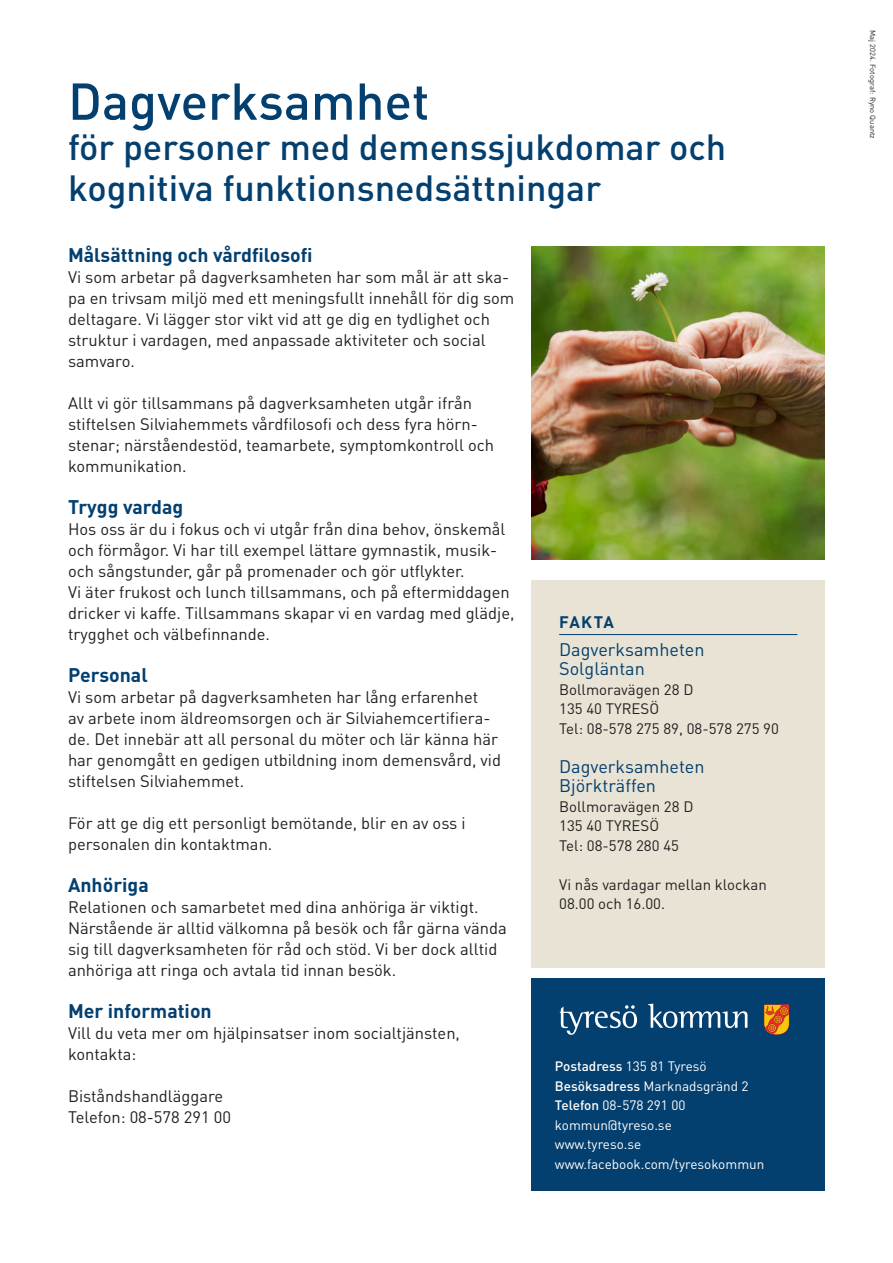
<style>
.page{position:relative;width:893px;height:1263px;background:#fff}
.page>*{position:absolute;margin:0;border:0;box-sizing:border-box;transform-origin:0 0}
.Rubrik_1_Blå{font:500 51px "DIN Pro";color:#033f6f}
.Rubrik_3_Blå{font:500 36px/40.5px "DIN Pro";color:#033f6f}
.Mellan_1{font:700 19.5px "DIN Pro";color:#033f6f}
.Mellanrubrik_i_tabell{font:18px/19.5px "DIN Pro";color:#033f6f}
.Bröd_DIN{font:16.5px/21px "DIN Pro";color:#231f20}
.Fakta{font:700 16.5px "DIN Pro";letter-spacing:.05em;color:#033f6f}
.Bröd_i_tabell{font:15px/19.5px "DIN Pro";color:#231f20}
.Adress{font:13.5px "DIN Pro";color:#fff}
.Utgivning{font:7.5px "DIN Pro";letter-spacing:.01em;color:#231f20}
.s1{font-weight:500}
</style>
<div class="page">
<img style="left:531px;top:247px;width:294px;height:313px">
<div style="left:531px;top:580px;width:294px;height:387px;background:#e8e3d4"></div>
<hr style="left:559px;top:634px;width:238px;height:1px;background:#033f6f">
<div style="left:531px;top:978px;width:294px;height:213px;background:#033f6f"></div>
<svg style="left:648px;top:1003px;width:99px;height:25px"></svg>
<svg style="left:560px;top:1005px;width:77px;height:30px"></svg>
<svg style="left:764px;top:1004px;width:25px;height:31px"></svg>
<p class="Rubrik_1_Blå" style="left:68px;top:67px;width:363px">Dagverksamhet</p>
<p class="Rubrik_3_Blå" style="left:68px;top:126px;width:660px">för personer med demenssjukdomar och kognitiva funktionsnedsättningar</p>
<p class="Mellan_1" style="left:68px;top:241px;width:246px">Målsättning och vårdfilosofi</p>
<p class="Bröd_DIN" style="left:68px;top:265px;width:448px">Vi som arbetar på dagverksamheten har som mål är att ska&shy;pa en trivsam miljö med ett meningsfullt innehåll för dig som deltagare. Vi lägger stor vikt vid att ge dig en tydlighet och struktur i vardagen, med anpassade aktiviteter och social samvaro.</p>
<p class="Bröd_DIN" style="left:68px;top:391px;width:428px">Allt vi gör tillsammans på dagverksamheten utgår ifrån stiftelsen Silviahemmets vårdfilosofi och dess fyra hörn&shy;stenar; närståendestöd, teamarbete, symptomkontroll och kommunikation.</p>
<p class="Mellan_1" style="left:68px;top:493px;width:117px">Trygg vardag</p>
<p class="Bröd_DIN" style="left:68px;top:517px;width:439px">Hos oss är du i fokus och vi utgår från dina behov, önskemål och förmågor. Vi har till exempel lättare gymnastik, musik&shy;och sångstunder, går på promenader och gör utflykter.</p>
<p class="Bröd_DIN" style="left:68px;top:580px;width:448px">Vi äter frukost och lunch tillsammans, och på eftermiddagen dricker vi kaffe. Tillsammans skapar vi en vardag med glädje, trygghet och välbefinnande.</p>
<p class="Mellan_1" style="left:68px;top:661px;width:81px">Personal</p>
<p class="Bröd_DIN" style="left:68px;top:685px;width:434px">Vi som arbetar på dagverksamheten har lång erfarenhet<br>av arbete inom äldreomsorgen och är Silviahemcertifiera&shy;de. Det innebär att all personal du möter och lär känna här har genomgått en gedigen utbildning inom demensvård, vid stiftelsen Silviahemmet.</p>
<p class="Bröd_DIN" style="left:68px;top:811px;width:399px">För att ge dig ett personligt bemötande, blir en av oss i personalen din kontaktman.</p>
<p class="Mellan_1" style="left:68px;top:871px;width:82px">Anhöriga</p>
<p class="Bröd_DIN" style="left:68px;top:895px;width:440px">Relationen och samarbetet med dina anhöriga är viktigt.<br>Närstående är alltid välkomna på besök och får gärna vända sig till dagverksamheten för råd och stöd. Vi ber dock alltid anhöriga att ringa och avtala tid innan besök.</p>
<p class="Mellan_1" style="left:68px;top:997px;width:145px">Mer information</p>
<p class="Bröd_DIN" style="left:68px;top:1021px;width:393px">Vill du veta mer om hjälpinsatser inom socialtjänsten, kontakta:</p>
<p class="Bröd_DIN" style="left:68px;top:1084px;width:157px">Biståndshandläggare</p>
<p class="Bröd_DIN" style="left:68px;top:1105px;width:165px">Telefon: 08-578 291 00</p>
<p class="Fakta" style="left:559px;top:611px;width:56px">FAKTA</p>
<p class="Mellanrubrik_i_tabell" style="left:559px;top:639px;width:147px">Dagverksamheten</p>
<p class="Mellanrubrik_i_tabell" style="left:559px;top:658px;width:87px">Solgläntan</p>
<p class="Bröd_i_tabell" style="left:559px;top:679px;width:136px">Bollmoravägen 28 D</p>
<p class="Bröd_i_tabell" style="left:559px;top:698px;width:101px">135 40 TYRESÖ</p>
<p class="Bröd_i_tabell" style="left:559px;top:718px;width:221px">Tel: 08-578 275 89, 08-578 275 90</p>
<p class="Mellanrubrik_i_tabell" style="left:559px;top:756px;width:147px">Dagverksamheten<br>Björkträffen</p>
<p class="Bröd_i_tabell" style="left:559px;top:796px;width:136px">Bollmoravägen 28 D</p>
<p class="Bröd_i_tabell" style="left:559px;top:815px;width:101px">135 40 TYRESÖ</p>
<p class="Bröd_i_tabell" style="left:559px;top:835px;width:121px">Tel: 08-578 280 45</p>
<p class="Bröd_i_tabell" style="left:559px;top:874px;width:209px">Vi nås vardagar mellan klockan<br>08.00 och 16.00.</p>
<p class="Adress" style="left:555px;top:1057px;width:153px"><span class="s1">Postadress</span> 135 81 Tyresö</p>
<p class="Adress" style="left:555px;top:1077px;width:195px"><span class="s1">Besöksadress</span> Marknadsgränd 2</p>
<p class="Adress" style="left:555px;top:1096px;width:132px"><span class="s1">Telefon</span> 08-578 291 00</p>
<p class="Adress" style="left:555px;top:1116px;width:118px">kommun@tyreso.se</p>
<p class="Adress" style="left:555px;top:1135px;width:88px">www.tyreso.se</p>
<p class="Adress" style="left:555px;top:1155px;width:211px">www.facebook.com/tyresokommun</p>
<p class="Utgivning" style="left:878px;top:30px;width:111px;rotate:90deg">Maj 2024. Fotograf: Ryno Quantz</p>
</div>
